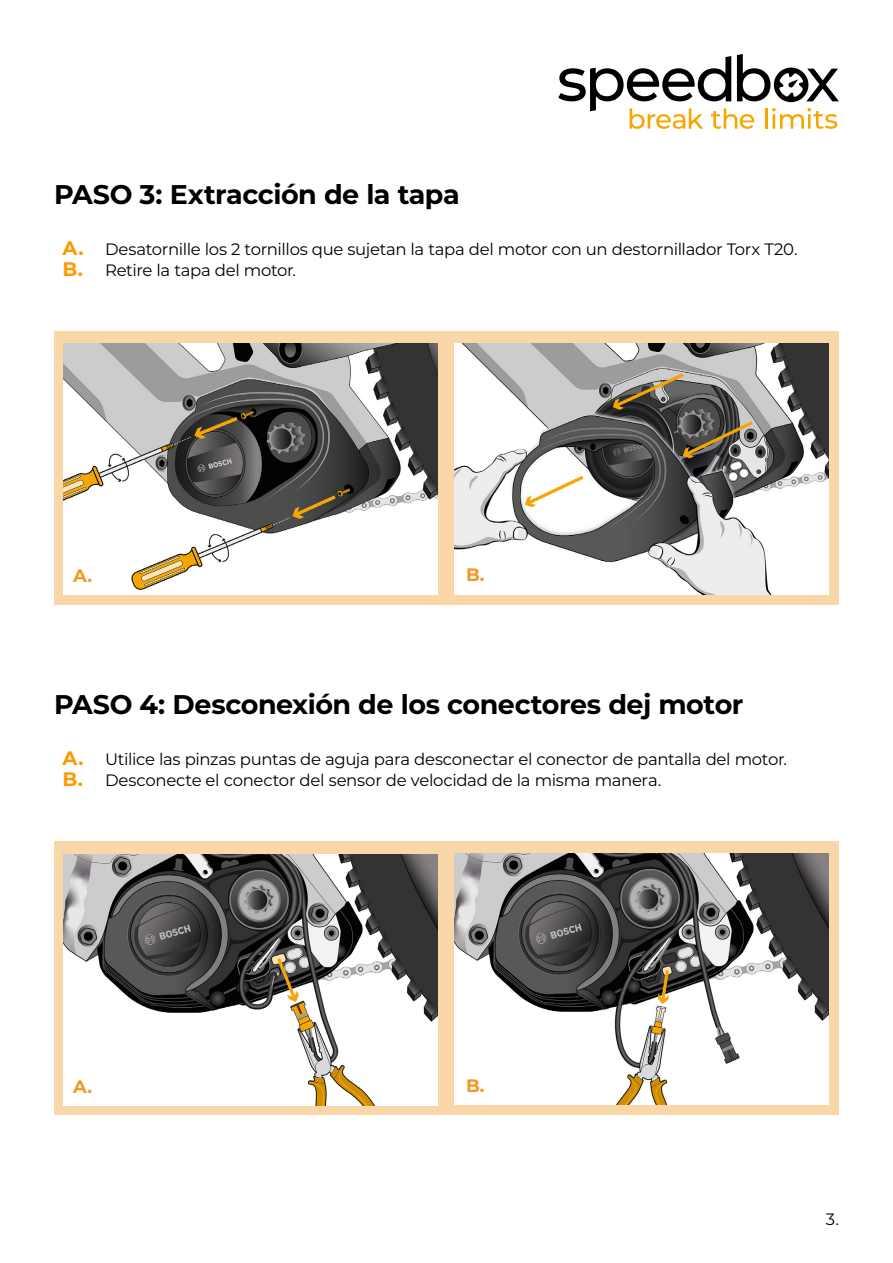
<style>
.page{position:relative;width:893px;height:1263px;background:#fff}
.page>*{position:absolute;margin:0;border:0;box-sizing:border-box;transform-origin:0 0}
.Krok_nadpis{font:700 27px "Montserrat";letter-spacing:-.015em;color:#000}
.t1{font:700 18px "Montserrat";color:#f4971e}
.t2{font:16.5px "Montserrat";letter-spacing:-.02em;color:#000}
.s1{font-weight:700;font-size:19.5px;color:#f90}
</style>
<div class="page">
<svg style="left:558px;top:54px;width:281px;height:75px"></svg>
<div style="left:54px;top:331px;width:785px;height:273px;background:#fad7a8"></div>
<svg style="left:54px;top:841px;width:785px;height:274px;background:#f2d2a7"></svg>
<img style="left:63px;top:344px;width:375px;height:250px">
<img style="left:63px;top:854px;width:375px;height:251px">
<img style="left:454px;top:343px;width:374px;height:251px">
<img style="left:454px;top:854px;width:374px;height:250px">
<p class="Krok_nadpis" style="left:54px;top:175px;width:407px">PASO 3: Extracción de la tapa</p>
<p class="t2" style="left:63px;top:238px;width:736px"><span class="s1">A.</span> Desatornille los 2 tornillos que sujetan la tapa del motor con un destornillador Torx T20.</p>
<p class="t2" style="left:63px;top:259px;width:235px"><span class="s1">B.</span> Retire la tapa del motor.</p>
<p class="t1" style="left:73px;top:563px;width:21px">A.</p>
<p class="t1" style="left:466px;top:562px;width:20px">B.</p>
<p class="Krok_nadpis" style="left:54px;top:685px;width:691px">PASO 4: Desconexión de los conectores dej motor</p>
<p class="t2" style="left:63px;top:748px;width:726px"><span class="s1">A.</span> Utilice las pinzas puntas de aguja para desconectar el conector de pantalla del motor.</p>
<p class="t2" style="left:63px;top:769px;width:600px"><span class="s1">B.</span> Desconecte el conector del sensor de velocidad de la misma manera.</p>
<p class="t1" style="left:73px;top:1073px;width:21px">A.</p>
<p class="t1" style="left:466px;top:1072px;width:20px">B.</p>
<p class="t2" style="left:826px;top:1207px;width:15px">3.</p>
</div>
